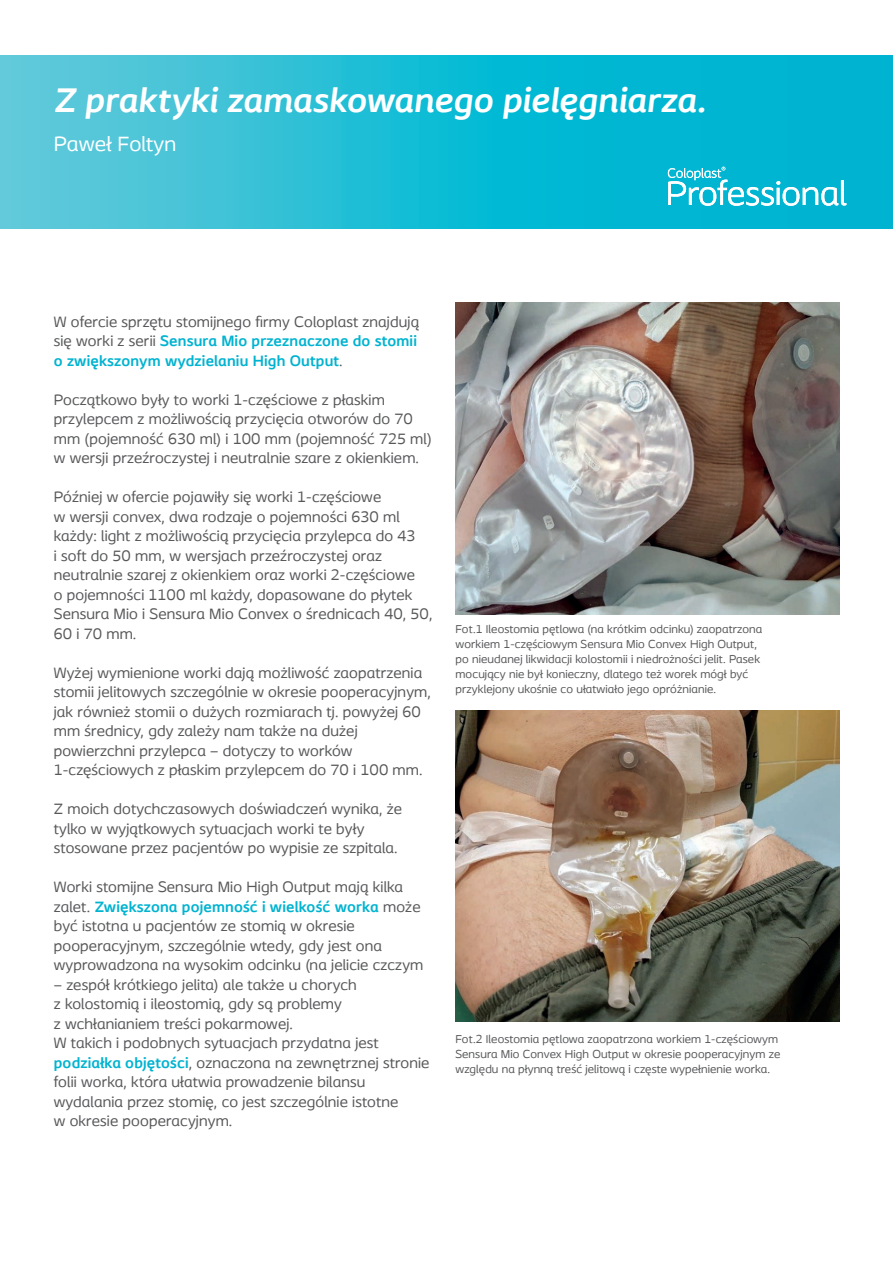
<style>
.page{position:relative;width:893px;height:1263px;background:#fff}
.page>*{position:absolute;margin:0;border:0;box-sizing:border-box;transform-origin:0 0}
.t1{font:italic 700 36px "Coloplast";color:#fff}
.t2{font:21.75px "Coloplast";letter-spacing:.01em;color:#fff}
.t3{font:15.75px/19.5px "Coloplast";letter-spacing:.01em;color:#57585a}
.t4{font:700 15.75px/19.5px "Coloplast";letter-spacing:.01em;color:#00b3d0}
.t5{font:12px/15px "Coloplast";letter-spacing:.01em;color:#57585a}
.s1{font-weight:400;color:#57585a}
.s2{font-weight:700;color:#00b3d0}
</style>
<div class="page">
<img style="left:0;top:56px;width:893px;height:172px">
<svg style="left:668px;top:167px;width:178px;height:39px"></svg>
<img style="left:455px;top:303px;width:384px;height:311px">
<img style="left:455px;top:710px;width:384px;height:312px">
<h1 class="t1" style="left:54px;top:78px;width:653px">Z praktyki zamaskowanego pielęgniarza.</h1>
<h2 class="t2" style="left:54px;top:131px;width:124px">Paweł Foltyn</h2>
<p class="t4" style="left:54px;top:312px;width:367px"><span class="s1">W ofercie sprzętu stomijnego firmy Coloplast znajdują się worki z serii</span> Sensura Mio przeznaczone do stomii o zwiększonym wydzielaniu High Output<span class="s1">.</span></p>
<p class="t3" style="left:54px;top:390px;width:379px">Początkowo były to worki 1-częściowe z płaskim przylepcem z możliwością przycięcia otworów do 70 mm (pojemność 630 ml) i 100 mm (pojemność 725 ml) w wersji przeźroczystej i neutralnie szare z okienkiem.</p>
<p class="t3" style="left:54px;top:487px;width:380px">Później w ofercie pojawiły się worki 1-częściowe<br>w wersji convex, dwa rodzaje o pojemności 630 ml każdy: light z możliwością przycięcia przylepca do 43<br>i soft do 50 mm, w wersjach przeźroczystej oraz neutralnie szarej z okienkiem oraz worki 2-częściowe<br>o pojemności 1100 ml każdy, dopasowane do płytek Sensura Mio i Sensura Mio Convex o średnicach 40, 50, 60 i 70 mm.</p>
<p class="t3" style="left:54px;top:663px;width:379px">Wyżej wymienione worki dają możliwość zaopatrzenia stomii jelitowych szczególnie w okresie pooperacyjnym, jak również stomii o dużych rozmiarach tj. powyżej 60 mm średnicy, gdy zależy nam także na dużej powierzchni przylepca – dotyczy to worków 1-częściowych z płaskim przylepcem do 70 i 100 mm.</p>
<p class="t3" style="left:54px;top:799px;width:350px">Z moich dotychczasowych doświadczeń wynika, że tylko w wyjątkowych sytuacjach worki te były stosowane przez pacjentów po wypisie ze szpitala.</p>
<p class="t3" style="left:54px;top:877px;width:371px">Worki stomijne Sensura Mio High Output mają kilka zalet. <span class="s2">Zwiększona pojemność i wielkość worka</span> może być istotna u pacjentów ze stomią w okresie pooperacyjnym, szczególnie wtedy, gdy jest ona wyprowadzona na wysokim odcinku (na jelicie czczym</p>
<p class="t3" style="left:54px;top:975px;width:377px">– zespół krótkiego jelita) ale także u chorych<br>z kolostomią i ileostomią, gdy są problemy<br>z wchłanianiem treści pokarmowej.<br>W takich i podobnych sytuacjach przydatna jest <span class="s2">podziałka objętości</span>, oznaczona na zewnętrznej stronie folii worka, która ułatwia prowadzenie bilansu wydalania przez stomię, co jest szczególnie istotne<br>w okresie pooperacyjnym.</p>
<p class="t5" style="left:455px;top:622px;width:308px">Fot.1 Ileostomia pętlowa (na krótkim odcinku) zaopatrzona workiem 1-częściowym Sensura Mio Convex High Output, po nieudanej likwidacji kolostomii i niedrożności jelit. Pasek mocujący nie był konieczny, dlatego też worek mógł być przyklejony ukośnie co ułatwiało jego opróżnianie.</p>
<p class="t5" style="left:455px;top:1031px;width:326px">Fot.2 Ileostomia pętlowa zaopatrzona workiem 1-częściowym<br>Sensura Mio Convex High Output w okresie pooperacyjnym ze względu na płynną treść jelitową i częste wypełnienie worka.</p>
</div>
